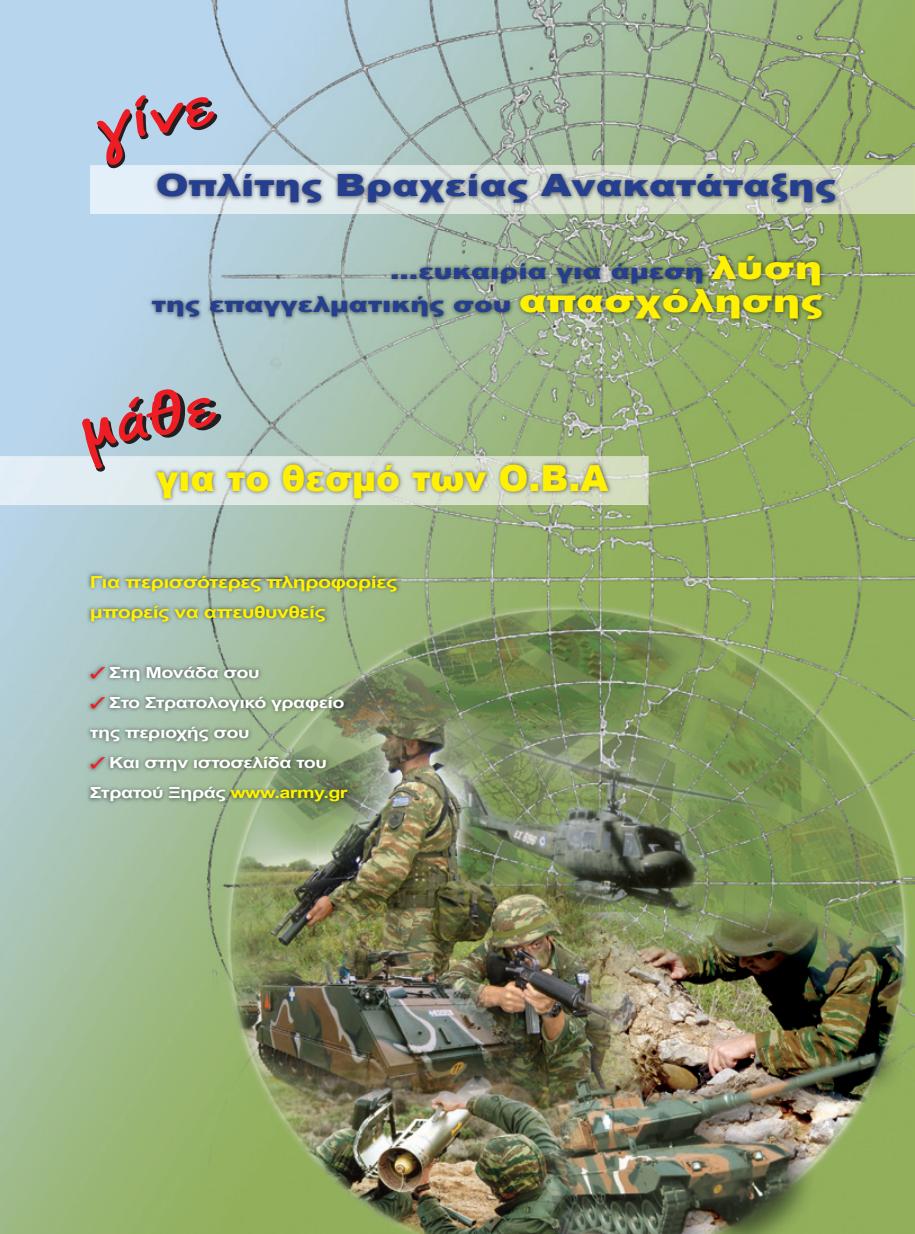
<style>
.page{position:relative;width:915px;height:1234px;background:#fff}
.page>*{position:absolute;margin:0;border:0;box-sizing:border-box;transform-origin:0 0}
.t1{font:700 63.75px "PF Reminder";color:#231f20;scale:1.29 1}
.t2{font:900 36px "Arial";color:#fff101}
.t3{font:900 30.6px "Arial";color:#253f8e;scale:1.29 1}
.t4{font:900 21.6px/33px "Arial";color:#253f8e;text-align:right;scale:1.29 1}
.t5{font:700 16.65px/30px "Arial";letter-spacing:-.025em;color:#fff101;scale:1.29 1}
.t6{font:700 15.3px/30px "Arial";letter-spacing:-.025em;color:#fff;scale:1.29 1}
.s1{font-size:31.8px;color:#fff101}
.s2{color:#ee1d23}
.s3{color:#fff101}
</style>
<div class="page">
<img style="left:0;top:0;width:914px;height:1233px">
<img style="left:147px;top:250px;width:679px;height:74px">
<img style="left:85px;top:570px;width:316px;height:236px">
<img style="left:0;top:456px;width:648px;height:48px">
<img style="left:152px;top:459px;width:461px;height:44px">
<img style="left:90px;top:165px;width:824px;height:49px">
<img style="left:152px;top:168px;width:688px;height:40px">
<p class="t1" style="left:93px;top:92px;width:93px;rotate:-10deg">γί νε</p>
<p class="t3" style="left:156px;top:163px;width:528px">Ο πλί της Βρα χεί ας Α να κα τά τα ξης</p>
<p class="t4" style="left:152px;top:254px;width:521px">…ευ και ρί α για ά με ση <span class="s1">λύ ση<br></span>της ε παγ γελ μα τι κής σου <span class="s1">απασχόλησης</span></p>
<p class="t1" style="left:76px;top:396px;width:109px;rotate:-10deg">µάθε</p>
<p class="t2" style="left:156px;top:451px;width:453px">για το θεσμό των Ο.Β.Α</p>
<p class="t5" style="left:90px;top:567px;width:239px">Για πε ρισ σό τε ρες πλη ρο φο ρί ες μπο ρείς να α πευ θυν θείς</p>
<p class="t6" style="left:90px;top:658px;width:133px"><span class="s2">✓</span> Στη Mο νά δα σου</p>
<p class="t6" style="left:90px;top:688px;width:199px"><span class="s2">✓</span> Στο Στρα το λο γι κό γρα φεί ο της πε ριο χής σου</p>
<p class="t6" style="left:90px;top:748px;width:201px"><span class="s2">✓</span> Και στην ι στο σε λί δα του<br>Στρα τού Ξη ράς <span class="s3">www.army.gr</span></p>
</div>
